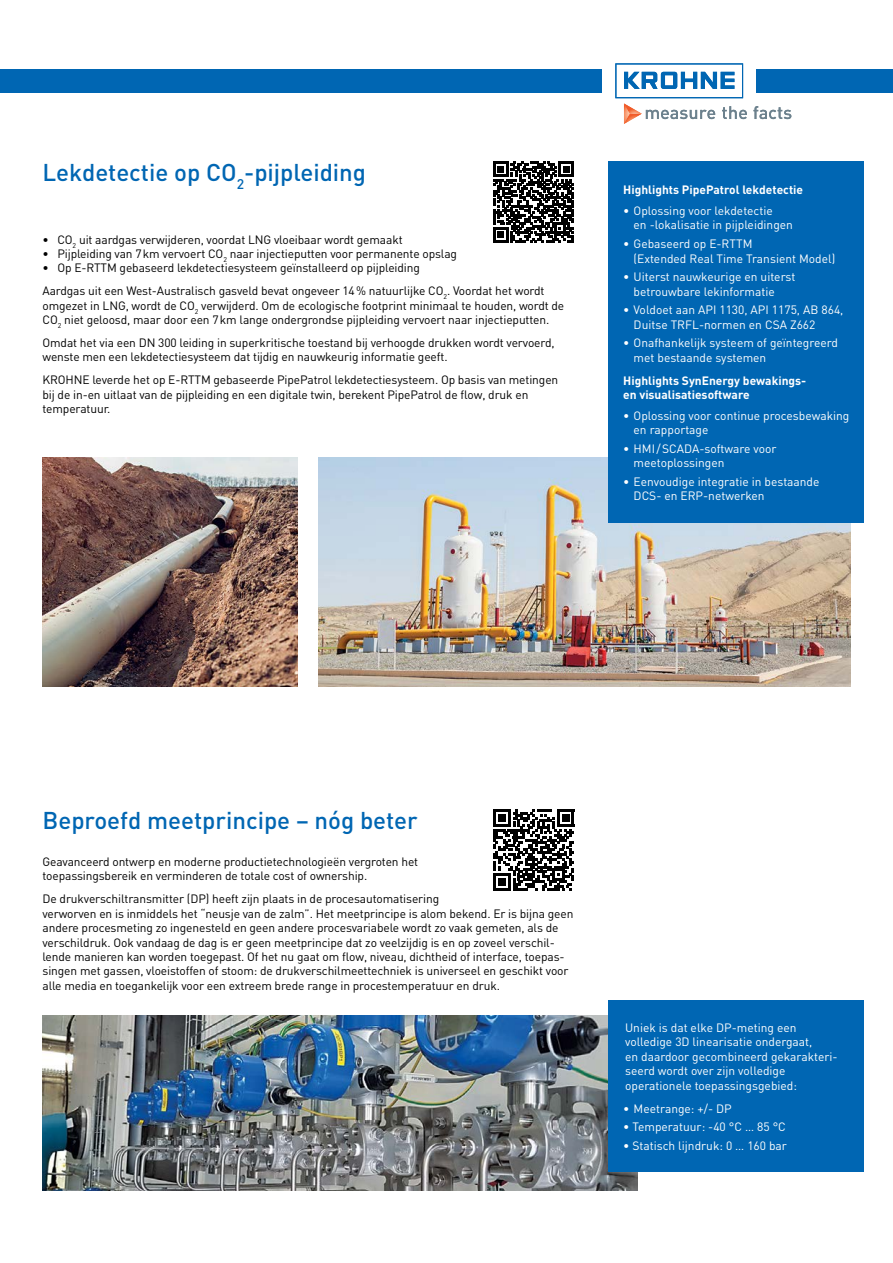
<style>
.page{position:relative;width:893px;height:1263px;background:#fff}
.page>*{position:absolute;margin:0;border:0;box-sizing:border-box;transform-origin:0 0}
.t1{font:500 24px "DIN";color:#0066b3}
.t2{font:12px/14.4px "DIN";letter-spacing:-.01em;color:#000}
.t3{font:12px/14.4px "DIN";color:#fff}
.t4{font:700 12px/14.4px "DIN";color:#fff}
</style>
<div class="page">
<img style="left:43px;top:1015px;width:595px;height:176px">
<img style="left:319px;top:457px;width:531px;height:230px">
<img style="left:43px;top:457px;width:255px;height:229px">
<div style="left:608px;top:162px;width:255px;height:361px;background:#0066b3"></div>
<div style="left:608px;top:1000px;width:255px;height:172px;background:#0066b3"></div>
<svg style="left:493px;top:162px;width:81px;height:80px"></svg>
<svg style="left:493px;top:809px;width:81px;height:81px"></svg>
<div style="left:0;top:69px;width:602px;height:24px;background:#0066b3"></div>
<div style="left:757px;top:69px;width:136px;height:24px;background:#0066b3"></div>
<svg style="left:753px;top:106px;width:38px;height:13px"></svg>
<svg style="left:615px;top:63px;width:132px;height:61px"></svg>
<h1 class="t1" style="left:43px;top:157px;width:325px">Lekdetectie op CO<sub>2</sub>-pijpleiding</h1>
<p class="t2" style="left:43px;top:232px;width:362px">• CO<sub>2</sub> uit aardgas verwijderen, voordat LNG vloeibaar wordt gemaakt</p>
<p class="t2" style="left:43px;top:246px;width:416px">• Pijpleiding van 7km vervoert CO<sub>2</sub> naar injectieputten voor permanente opslag</p>
<p class="t2" style="left:43px;top:256px;width:504px;line-height:23px">• Op E-RTTM gebaseerd lekdetectiesysteem geïnstalleerd op pijpleiding<br>Aardgas uit een West-Australisch gasveld bevat ongeveer 14% natuurlijke CO<sub>2</sub>. Voordat het wordt</p>
<p class="t2" style="left:43px;top:298px;width:523px">omgezet in LNG, wordt de CO<sub>2</sub> verwijderd. Om de ecologische footprint minimaal te houden, wordt de<br>CO<sub>2</sub> niet geloosd, maar door een 7km lange ondergrondse pijpleiding vervoert naar injectieputten.</p>
<p class="t2" style="left:43px;top:335px;width:514px">Omdat het via een DN 300 leiding in superkritische toestand bij verhoogde drukken wordt vervoerd, wenste men een lekdetectiesysteem dat tijdig en nauwkeurig informatie geeft.</p>
<p class="t2" style="left:43px;top:373px;width:517px">KROHNE leverde het op E-RTTM gebaseerde PipePatrol lekdetectiesysteem. Op basis van metingen bij de in-en uitlaat van de pijpleiding en een digitale twin, berekent PipePatrol de flow, druk en temperatuur.</p>
<p class="t4" style="left:623px;top:182px;width:181px">Highlights PipePatrol lekdetectie</p>
<p class="t3" style="left:634px;top:203px;width:161px;text-indent:-10px">• Oplossing voor lekdetectie<br>en -lokalisatie in pijpleidingen</p>
<p class="t3" style="left:634px;top:236px;width:203px;text-indent:-10px">• Gebaseerd op E-RTTM<br>(Extended Real Time Transient Model)</p>
<p class="t3" style="left:634px;top:269px;width:163px;text-indent:-10px">• Uiterst nauwkeurige en uiterst betrouwbare lekinformatie</p>
<p class="t3" style="left:634px;top:302px;width:211px;text-indent:-10px">• Voldoet aan API 1130, API 1175, AB 864,<br>Duitse TRFL-normen en CSA Z662</p>
<p class="t3" style="left:634px;top:336px;width:206px;text-indent:-10px">• Onafhankelijk systeem of geïntegreerd met bestaande systemen</p>
<p class="t4" style="left:623px;top:373px;width:185px">Highlights SynEnergy bewakings&shy;en visualisatiesoftware</p>
<p class="t3" style="left:634px;top:408px;width:217px;text-indent:-10px">• Oplossing voor continue procesbewaking en rapportage</p>
<p class="t3" style="left:634px;top:441px;width:145px;text-indent:-10px">• HMI/SCADA-software voor meetoplossingen</p>
<p class="t3" style="left:634px;top:474px;width:187px;text-indent:-10px">• Eenvoudige integratie in bestaande<br>DCS- en ERP-netwerken</p>
<h1 class="t1" style="left:43px;top:805px;width:377px">Beproefd meetprincipe – nóg beter</h1>
<p class="t2" style="left:43px;top:854px;width:377px">Geavanceerd ontwerp en moderne productietechnologieën vergroten het toepassingsbereik en verminderen de totale cost of ownership.</p>
<p class="t2" style="left:43px;top:891px;width:532px">De drukverschiltransmitter (DP) heeft zijn plaats in de procesautomatisering<br>verworven en is inmiddels het “neusje van de zalm”. Het meetprincipe is alom bekend. Er is bijna geen andere procesmeting zo ingenesteld en geen andere procesvariabele wordt zo vaak gemeten, als de verschildruk. Ook vandaag de dag is er geen meetprincipe dat zo veelzijdig is en op zoveel verschil&shy;lende manieren kan worden toegepast. Of het nu gaat om flow, niveau, dichtheid of interface, toepas&shy;singen met gassen, vloeistoffen of stoom: de drukverschilmeettechniek is universeel en geschikt voor alle media en toegankelijk voor een extreem brede range in procestemperatuur en druk.</p>
<p class="t3" style="left:625px;top:1020px;width:214px">Uniek is dat elke DP-meting een volledige 3D linearisatie ondergaat,<br>en daardoor gecombineerd gekarakteri&shy;seerd wordt over zijn volledige operationele toepassingsgebied:</p>
<p class="t3" style="left:623px;top:1101px;width:110px">• Meetrange: +/- DP</p>
<p class="t3" style="left:623px;top:1119px;width:164px">• Temperatuur: -40 °C … 85 °C</p>
<p class="t3" style="left:623px;top:1138px;width:165px">• Statisch lijndruk: 0 … 160 bar</p>
</div>
